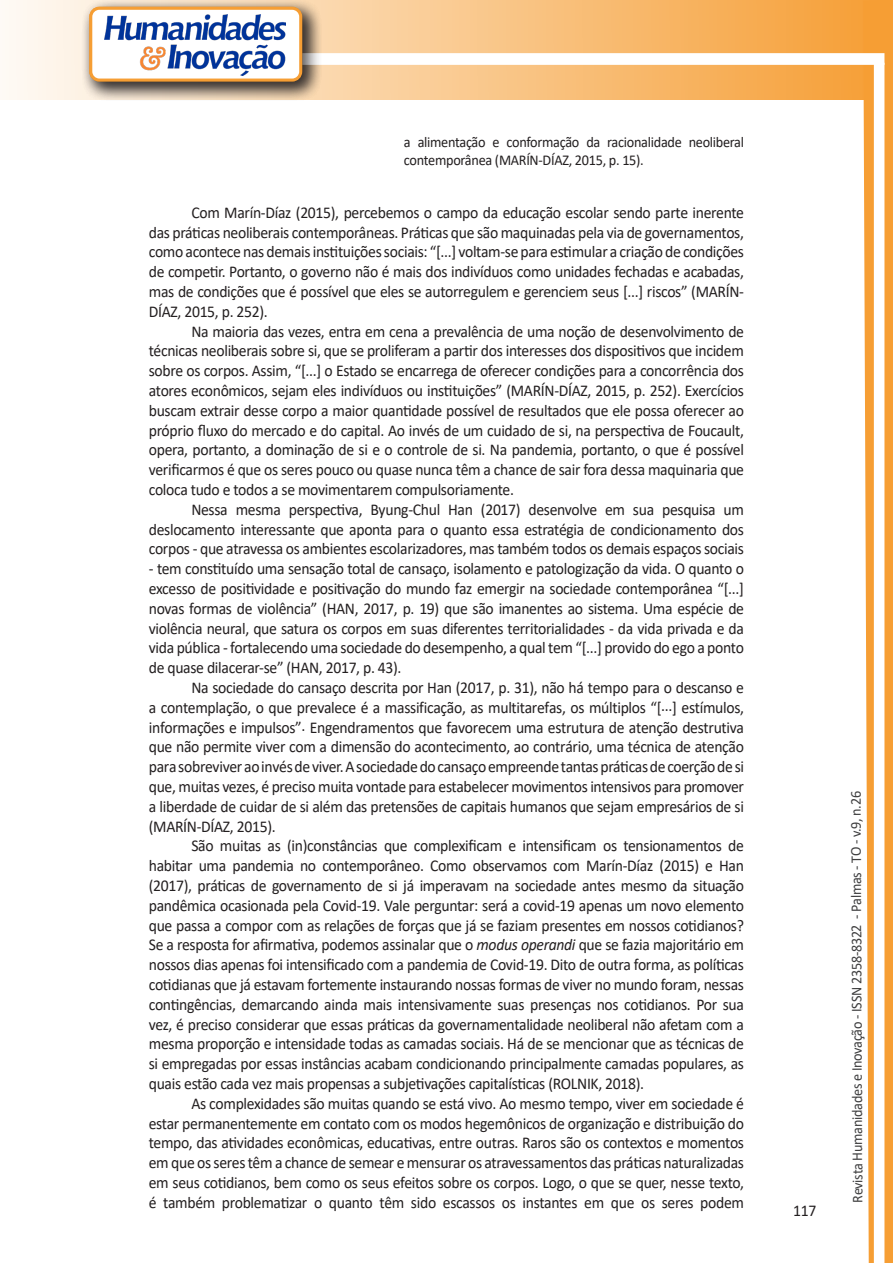
<style>
.page{position:relative;width:893px;height:1263px;background:#fff}
.page>*{position:absolute;margin:0;border:0;box-sizing:border-box;transform-origin:0 0}
.texto{font:16.5px/19.8px "Calibri";letter-spacing:-.02em;color:#231f20;text-align:justify;scale:.95 1}
.citacao{font:15px/18px "Calibri";letter-spacing:-.02em;color:#231f20;scale:.95 1}
.t1{font:15px "Calibri";letter-spacing:-.025em;color:#3e3e3f;scale:.95 1}
.s1{font-style:italic}
</style>
<div class="page">
<svg style="left:5px;top:0;width:858px;height:100px;background:#f9c484"></svg>
<div style="left:302px;top:53px;width:582px;height:12px;background:#fff;border:2px solid #fff"></div>
<svg style="left:863px;top:0;width:30px;height:1263px"></svg>
<div style="left:81px;top:0;width:241px;height:102px;background:#231f20;opacity:.75"></div>
<svg style="left:91px;top:8px;width:210px;height:72px"></svg>
<div style="left:89px;top:7px;width:213px;height:75px;border:3px solid #f69e34;border-radius:9px"></div>
<p class="citacao" style="left:404px;top:133px;width:360px">a alimentação e conformação da racionalidade neoliberal contemporânea (MARÍN-DÍAZ, 2015, p. 15).</p>
<p class="texto" style="left:149px;top:202px;width:628px;text-indent:43px">Com Marín-Díaz (2015), percebemos o campo da educação escolar sendo parte inerente das práticas neoliberais contemporâneas. Práticas que são maquinadas pela via de governamentos, como acontece nas demais instituições sociais: “[...] voltam-se para estimular a criação de condições de competir. Portanto, o governo não é mais dos indivíduos como unidades fechadas e acabadas, mas de condições que é possível que eles se autorregulem e gerenciem seus [...] riscos” (MARÍN-DÍAZ, 2015, p. 252).</p>
<p class="texto" style="left:149px;top:321px;width:628px;text-indent:43px">Na maioria das vezes, entra em cena a prevalência de uma noção de desenvolvimento de técnicas neoliberais sobre si, que se proliferam a partir dos interesses dos dispositivos que incidem sobre os corpos. Assim, “[...] o Estado se encarrega de oferecer condições para a concorrência dos atores econômicos, sejam eles indivíduos ou instituições” (MARÍN-DÍAZ, 2015, p. 252). Exercícios buscam extrair desse corpo a maior quantidade possível de resultados que ele possa oferecer ao próprio fluxo do mercado e do capital. Ao invés de um cuidado de si, na perspectiva de Foucault, opera, portanto, a dominação de si e o controle de si. Na pandemia, portanto, o que é possível verificarmos é que os seres pouco ou quase nunca têm a chance de sair fora dessa maquinaria que coloca tudo e todos a se movimentarem compulsoriamente.</p>
<p class="texto" style="left:149px;top:499px;width:628px;text-indent:43px">Nessa mesma perspectiva, Byung-Chul Han (2017) desenvolve em sua pesquisa um deslocamento interessante que aponta para o quanto essa estratégia de condicionamento dos corpos - que atravessa os ambientes escolarizadores, mas também todos os demais espaços sociais</p>
<p class="texto" style="left:149px;top:558px;width:628px">- tem constituído uma sensação total de cansaço, isolamento e patologização da vida. O quanto o excesso de positividade e positivação do mundo faz emergir na sociedade contemporânea “[...] novas formas de violência” (HAN, 2017, p. 19) que são imanentes ao sistema. Uma espécie de violência neural, que satura os corpos em suas diferentes territorialidades - da vida privada e da vida pública - fortalecendo uma sociedade do desempenho, a qual tem “[...] provido do ego a ponto de quase dilacerar-se” (HAN, 2017, p. 43).</p>
<p class="texto" style="left:149px;top:677px;width:628px;text-indent:43px">Na sociedade do cansaço descrita por Han (2017, p. 31), não há tempo para o descanso e a contemplação, o que prevalece é a massificação, as multitarefas, os múltiplos “[...] estímulos, informações e impulsos”. Engendramentos que favorecem uma estrutura de atenção destrutiva que não permite viver com a dimensão do acontecimento, ao contrário, uma técnica de atenção para sobreviver ao invés de viver. A sociedade do cansaço empreende tantas práticas de coerção de si que, muitas vezes, é preciso muita vontade para estabelecer movimentos intensivos para promover a liberdade de cuidar de si além das pretensões de capitais humanos que sejam empresários de si (MARÍN-DÍAZ, 2015).</p>
<p class="texto" style="left:149px;top:835px;width:628px;text-indent:43px">São muitas as (in)constâncias que complexificam e intensificam os tensionamentos de habitar uma pandemia no contemporâneo. Como observamos com Marín-Díaz (2015) e Han (2017), práticas de governamento de si já imperavam na sociedade antes mesmo da situação pandêmica ocasionada pela Covid-19. Vale perguntar: será a covid-19 apenas um novo elemento que passa a compor com as relações de forças que já se faziam presentes em nossos cotidianos?<br>Se a resposta for afirmativa, podemos assinalar que o <span class="s1">modus operandi</span> que se fazia majoritário em nossos dias apenas foi intensificado com a pandemia de Covid-19. Dito de outra forma, as políticas cotidianas que já estavam fortemente instaurando nossas formas de viver no mundo foram, nessas contingências, demarcando ainda mais intensivamente suas presenças nos cotidianos. Por sua vez, é preciso considerar que essas práticas da governamentalidade neoliberal não afetam com a mesma proporção e intensidade todas as camadas sociais. Há de se mencionar que as técnicas de si empregadas por essas instâncias acabam condicionando principalmente camadas populares, as quais estão cada vez mais propensas a subjetivações capitalísticas (ROLNIK, 2018).</p>
<p class="texto" style="left:149px;top:1093px;width:628px;text-indent:43px">As complexidades são muitas quando se está vivo. Ao mesmo tempo, viver em sociedade é estar permanentemente em contato com os modos hegemônicos de organização e distribuição do tempo, das atividades econômicas, educativas, entre outras. Raros são os contextos e momentos em que os seres têm a chance de semear e mensurar os atravessamentos das práticas naturalizadas em seus cotidianos, bem como os seus efeitos sobre os corpos. Logo, o que se quer, nesse texto, é também problematizar o quanto têm sido escassos os instantes em que os seres podem</p>
<p class="texto" style="left:793px;top:1200px;width:26px">117</p>
<p class="t1" style="left:846px;top:1203px;width:435px;rotate:-90deg">Revista Humanidades e Inovação - ISSN 2358-8322 - Palmas - TO - v.9, n.26</p>
</div>
